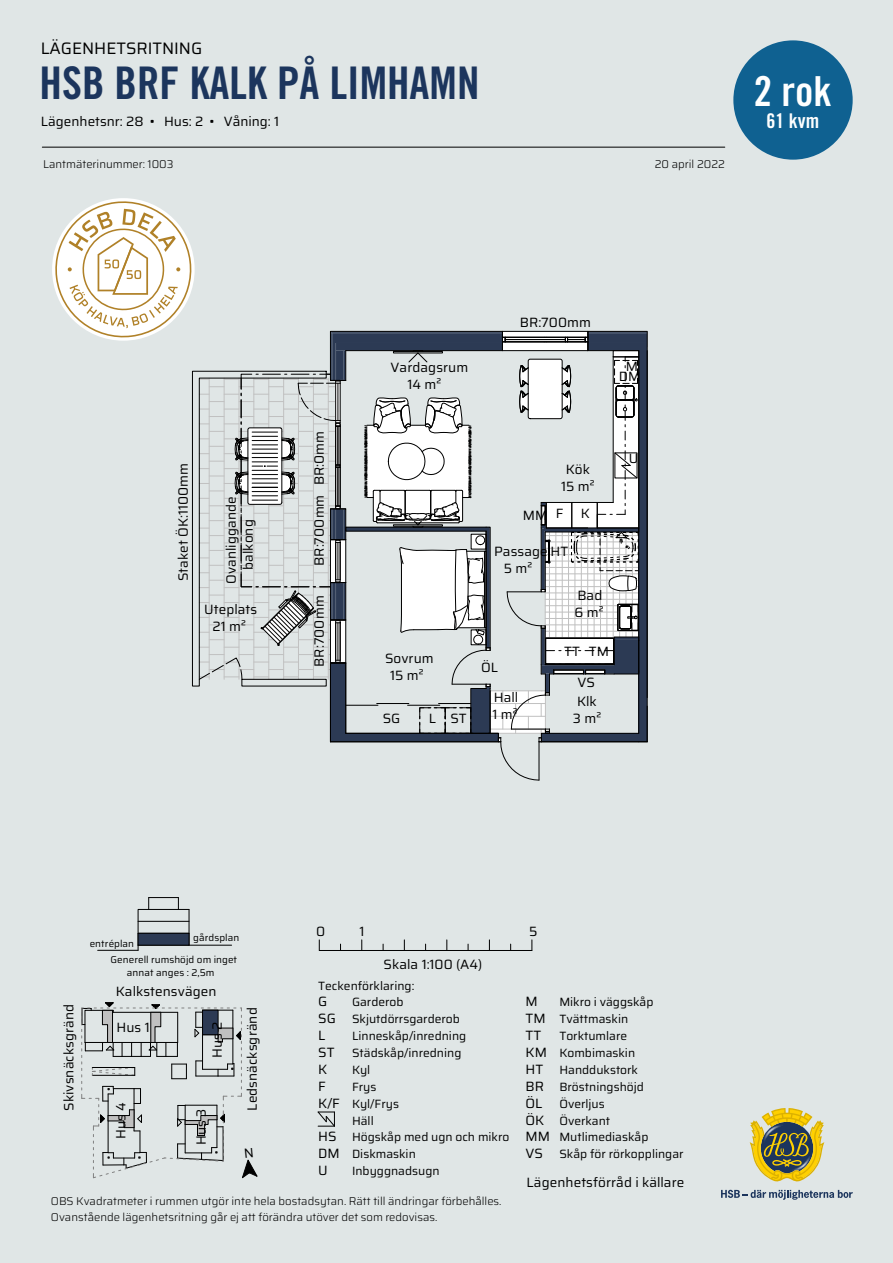
<style>
.page{position:relative;width:893px;height:1263px;background:#e0e6e6}
.page>*{position:absolute;margin:0;border:0;box-sizing:border-box;transform-origin:0 0}
.t1{font:45px "Trade Gothic LT Pro Bd Cn 20";color:#1c355d}
.t2{font:41.4px "Trade Gothic LT Pro Bd Cn 20";color:#feffff}
.t3{font:20.25px "Trade Gothic LT Pro Bd Cn 20";color:#feffff}
.t4{font:16.65px "Saira";color:#000}
.t5{font:13.5px/17px "Saira";letter-spacing:.005em;color:#000}
.t6{font:12px/16.8px "Saira";color:#000}
.t7{font:300 11.25px/16.4px "Saira";color:#000}
.t8{font:9.9px/12.5px "Saira";letter-spacing:.005em;color:#000}
.t9{font:9.75px "Saira";letter-spacing:.005em;color:#000}
.s1{font-size:13.5px}
</style>
<div class="page">
<div style="left:733px;top:40px;width:120px;height:120px;background:#0f6191;border-radius:50%"></div>
<svg style="left:750px;top:1108px;width:74px;height:74px"></svg>
<svg style="left:721px;top:1190px;width:132px;height:10px"></svg>
<img style="left:761px;top:1122px;width:52px;height:54px">
<hr style="left:647px;top:332px;width:1px;height:410px;background:#000">
<hr style="left:319px;top:950px;width:213px;height:1px;background:#000">
<hr style="left:189px;top:945px;width:43px;height:1px;background:#000">
<hr style="left:98px;top:950px;width:40px;height:1px;background:#000">
<svg style="left:138px;top:897px;width:52px;height:53px"></svg>
<hr style="left:138px;top:921px;width:51px;height:1px;background:#000">
<hr style="left:138px;top:945px;width:51px;height:1px;background:#000">
<div style="left:138px;top:933px;width:51px;height:12px;background:#2c3a54"></div>
<div style="left:138px;top:933px;width:51px;height:12px;border:1px solid #000"></div>
<hr style="left:42px;top:147px;width:683px;height:1px;background:#000">
<svg style="left:55px;top:201px;width:592px;height:580px"></svg>
<svg style="left:317px;top:1111px;width:18px;height:16px"></svg>
<svg style="left:81px;top:1002px;width:177px;height:177px"></svg>
<p class="t4" style="left:41px;top:34px;width:163px">LÄGENHETSRITNING</p>
<h1 class="t1" style="left:40px;top:55px;width:441px">HSB BRF KALK PÅ LIMHAMN</h1>
<h2 class="t2" style="left:754px;top:66px;width:80px">2 rok</h2>
<p class="t5" style="left:41px;top:113px;width:240px">Lägenhetsnr: 28 • Hus: 2 • Våning: 1</p>
<h3 class="t3" style="left:766px;top:109px;width:54px">61 kvm</h3>
<p class="t7" style="left:43px;top:155px;width:132px">Lantmäterinummer: 1003</p>
<p class="t7" style="left:655px;top:155px;width:72px">20 april 2022</p>
<p class="t5" style="left:174px;top:581px;width:120px;rotate:-90deg">Staket ÖK:1100mm</p>
<p class="t5" style="left:222px;top:570px;width:75px;text-indent:-14px;rotate:-90deg">Ovanliggande balkong</p>
<p class="t5" style="left:204px;top:600px;width:55px;text-align:center">Uteplats<br>21 m²</p>
<p class="t5" style="left:310px;top:566px;width:137px;rotate:-90deg">BR:700mm BR:0mm</p>
<p class="t5" style="left:310px;top:667px;width:73px;rotate:-90deg">BR:700mm</p>
<p class="t5" style="left:407px;top:358px;width:62px;text-indent:-17px">Vardagsrum<br>14 m²</p>
<p class="t5" style="left:520px;top:313px;width:73px">BR:700mm</p>
<p class="t5" style="left:626px;top:357px;width:14px">M</p>
<p class="t5" style="left:619px;top:368px;width:23px">DM</p>
<p class="t5" style="left:385px;top:649px;width:50px;text-align:center">Sovrum<br>15 m²</p>
<p class="t5" style="left:383px;top:709px;width:19px">SG</p>
<p class="t5" style="left:429px;top:709px;width:39px">L ST</p>
<p class="t5" style="left:523px;top:506px;width:26px">MM</p>
<p class="t5" style="left:561px;top:461px;width:35px;text-align:center">Kök<br>15 m²</p>
<p class="t5" style="left:556px;top:504px;width:9px">F</p>
<p class="t5" style="left:581px;top:504px;width:11px">K</p>
<p class="t5" style="left:504px;top:543px;width:66px;text-indent:-10px">Passage HT<br>5 m²</p>
<p class="t5" style="left:574px;top:586px;width:31px">Bad<br>6 m²</p>
<p class="t5" style="left:481px;top:658px;width:18px">ÖL</p>
<p class="t5" style="left:492px;top:689px;width:27px">Hall<br>1 m²</p>
<p class="t5" style="left:564px;top:642px;width:46px">TT TM</p>
<p class="t5" style="left:577px;top:673px;width:19px">VS</p>
<p class="t5" style="left:573px;top:692px;width:30px;text-align:center">Klk<br>3 m²</p>
<p class="t5" style="left:629px;top:450px;width:11px">U</p>
<p class="t5" style="left:60px;top:1111px;width:108px;rotate:-90deg">Skivsnäcksgränd</p>
<p class="t9" style="left:193px;top:930px;width:48px">gårdsplan</p>
<p class="t8" style="left:127px;top:953px;width:112px;text-indent:-16px">Generell rumshöjd om inget annat anges : 2,5m</p>
<p class="t9" style="left:90px;top:935px;width:46px">entréplan</p>
<p class="t5" style="left:116px;top:983px;width:102px">Kalkstensvägen</p>
<p class="t5" style="left:116px;top:1018px;width:35px">Hus 1</p>
<p class="t5" style="left:208px;top:1058px;width:38px;rotate:-90deg">Hus 2</p>
<p class="t5" style="left:112px;top:1139px;width:38px;rotate:-90deg">Hus 4</p>
<p class="t5" style="left:192px;top:1145px;width:38px;rotate:-90deg">Hus 3</p>
<p class="t5" style="left:243px;top:1111px;width:105px;rotate:-90deg">Ledsnäcksgränd</p>
<p class="t5" style="left:316px;top:923px;width:11px">0</p>
<p class="t5" style="left:359px;top:923px;width:7px">1</p>
<p class="t5" style="left:529px;top:923px;width:10px">5</p>
<p class="t5" style="left:384px;top:956px;width:100px">Skala 1:100 (A4)</p>
<p class="t6" style="left:318px;top:977px;width:98px">Teckenförklaring:</p>
<p class="t5" style="left:318px;top:993px;width:11px">G</p>
<p class="t6" style="left:318px;top:993px;width:143px;text-indent:34px">Garderob<br><span class="s1">SG</span> Skjutdörrsgarderob</p>
<p class="t5" style="left:318px;top:1027px;width:9px">L</p>
<p class="t6" style="left:352px;top:1027px;width:116px">Linneskåp/inredning</p>
<p class="t5" style="left:318px;top:1043px;width:18px">ST</p>
<p class="t6" style="left:352px;top:1044px;width:111px">Städskåp/inredning</p>
<p class="t5" style="left:318px;top:1060px;width:11px">K</p>
<p class="t6" style="left:352px;top:1061px;width:20px">Kyl</p>
<p class="t5" style="left:318px;top:1077px;width:9px">F</p>
<p class="t6" style="left:352px;top:1078px;width:26px">Frys</p>
<p class="t6" style="left:318px;top:1095px;width:82px"><span class="s1">K/F</span> Kyl/Frys</p>
<p class="t6" style="left:352px;top:1112px;width:23px">Häll</p>
<p class="t6" style="left:318px;top:1128px;width:193px"><span class="s1">HS</span> Högskåp med ugn och mikro</p>
<p class="t6" style="left:318px;top:1145px;width:99px"><span class="s1">DM</span> Diskmaskin</p>
<p class="t5" style="left:318px;top:1162px;width:11px">U</p>
<p class="t6" style="left:352px;top:1162px;width:89px">Inbyggnadsugn</p>
<p class="t6" style="left:526px;top:993px;width:129px;text-indent:34px">Mikro i väggskåp<br><span class="s1">TM</span> Tvättmaskin</p>
<p class="t5" style="left:526px;top:1027px;width:17px">TT</p>
<p class="t5" style="left:526px;top:993px;width:14px">M</p>
<p class="t6" style="left:526px;top:1027px;width:160px;text-indent:34px">Torktumlare<br><span class="s1">KM</span> Kombimaskin<br><span class="s1">HT</span> Handdukstork<br><span class="s1">BR</span> Bröstningshöjd<br><span class="s1">ÖL</span> Överljus<br><span class="s1">ÖK</span> Överkant<br><span class="s1">MM</span> Mutlimediaskåp<br><span class="s1">VS</span> Skåp för rörkopplingar</p>
<p class="t5" style="left:526px;top:1173px;width:159px">Lägenhetsförråd i källare</p>
<p class="t7" style="left:51px;top:1193px;width:452px">OBS Kvadratmeter i rummen utgör inte hela bostadsytan. Rätt till ändringar förbehålles.<br>Ovanstående lägenhetsritning går ej att förändra utöver det som redovisas.</p>
</div>
